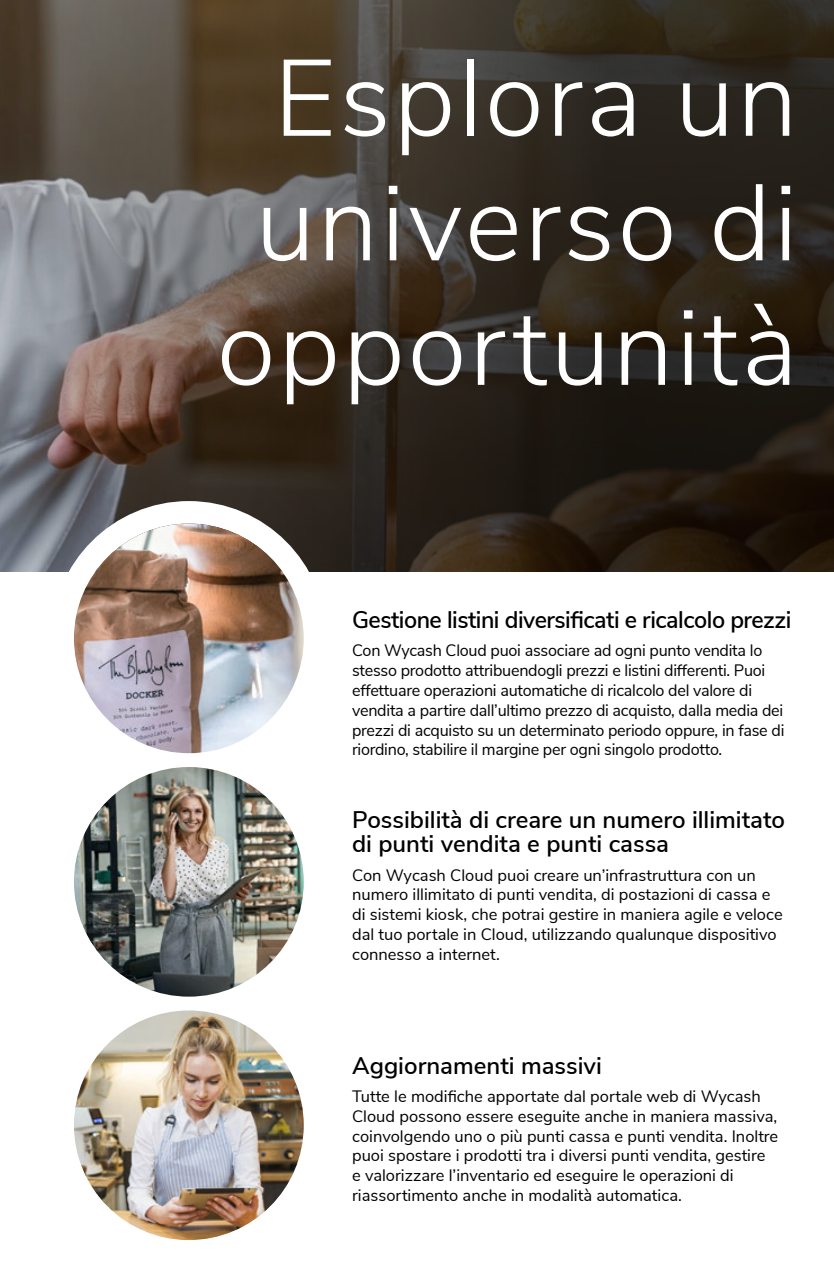
<style>
.page{position:relative;width:834px;height:1263px;background:#fff}
.page>*{position:absolute;margin:0;border:0;box-sizing:border-box;transform-origin:0 0}
.t1{font:300 108px/124.5px "Nunito Sans";letter-spacing:.025em;color:#fff;text-align:center}
.t2{font:600 24px/24px "Nunito Sans";color:#000}
.t3{font:600 24px "Nunito Sans";letter-spacing:-.02em;color:#000}
.t4{font:16.5px/19.8px "Nunito Sans";color:#000}
</style>
<div class="page">
<svg style="left:0;top:0;width:833px;height:572px;background:#423a32"></svg>
<div style="left:51px;top:501px;width:275px;height:275px;border:22px solid #fff;border-radius:50%"></div>
<div style="left:51px;top:744px;width:275px;height:275px;border:22px solid #fff;border-radius:50%"></div>
<div style="left:51px;top:988px;width:275px;height:274px;border:22px solid #fff;border-radius:50%"></div>
<img style="left:74px;top:524px;width:230px;height:229px;border-radius:115px">
<img style="left:74px;top:767px;width:230px;height:230px;border-radius:115px">
<img style="left:74px;top:1010px;width:230px;height:230px;border-radius:115px">
<h1 class="t1" style="left:217px;top:29px;width:582px">Esplora un universo di opportunità</h1>
<h2 class="t3" style="left:352px;top:602px;width:441px">Gestione listini diversificati e ricalcolo prezzi</h2>
<p class="t4" style="left:352px;top:640px;width:433px">Con Wycash Cloud puoi associare ad ogni punto vendita lo stesso prodotto attribuendogli prezzi e listini differenti. Puoi effettuare operazioni automatiche di ricalcolo del valore di vendita a partire dall’ultimo prezzo di acquisto, dalla media dei prezzi di acquisto su un determinato periodo oppure, in fase di riordino, stabilire il margine per ogni singolo prodotto.</p>
<h2 class="t2" style="left:352px;top:806px;width:434px">Possibilità di creare un numero illimitato di punti vendita e punti cassa</h2>
<p class="t4" style="left:352px;top:864px;width:432px">Con Wycash Cloud puoi creare un’infrastruttura con un numero illimitato di punti vendita, di postazioni di cassa e di sistemi kiosk, che potrai gestire in maniera agile e veloce dal tuo portale in Cloud, utilizzando qualunque dispositivo connesso a internet.</p>
<h2 class="t2" style="left:352px;top:1052px;width:251px">Aggiornamenti massivi</h2>
<p class="t4" style="left:352px;top:1085px;width:427px">Tutte le modifiche apportate dal portale web di Wycash Cloud possono essere eseguite anche in maniera massiva, coinvolgendo uno o più punti cassa e punti vendita. Inoltre puoi spostare i prodotti tra i diversi punti vendita, gestire e valorizzare l’inventario ed eseguire le operazioni di riassortimento anche in modalità automatica.</p>
</div>
